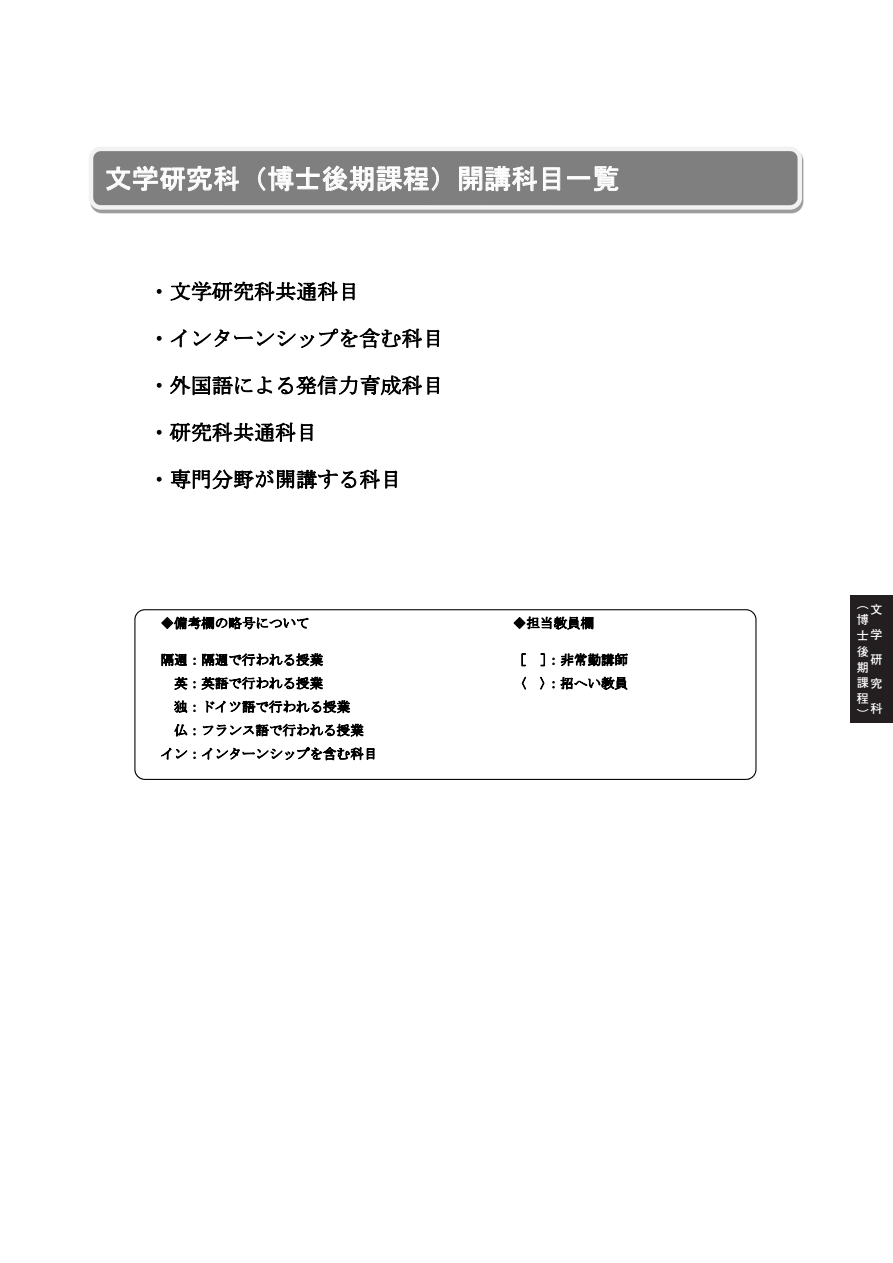
<style>
.page{position:relative;width:893px;height:1263px;background:#fff}
.page>*{position:absolute;margin:0;border:0;box-sizing:border-box;transform-origin:0 0}
.t1{font:27px "MS Gothic";letter-spacing:.005em;color:#fff}
.t2{font:21px "MS Mincho";letter-spacing:.005em;color:#000}
.t3{font:13.5px "MS Mincho";letter-spacing:.005em;color:#000}
.t4{font:700 12px/15.8px "Futo Go B101 Pr 5";color:#fff}
</style>
<div class="page">
<div style="left:94px;top:155px;width:710px;height:58px;background:#9c9c9c"></div>
<svg style="left:89px;top:147px;width:713px;height:63px"></svg>
<div style="left:96px;top:155px;width:699px;height:47px;background:#7f7f7f"></div>
<svg style="left:134px;top:609px;width:622px;height:171px"></svg>
<div style="left:850px;top:595px;width:43px;height:128px;background:#231f20"></div>
<h1 class="t1" style="left:105px;top:165px;width:516px">文学研究科（博士後期課程）開講科目一覧</h1>
<h2 class="t2" style="left:149px;top:281px;width:212px">・文学研究科共通科目</h2>
<h2 class="t2" style="left:149px;top:328px;width:296px">・インターンシップを含む科目</h2>
<h2 class="t2" style="left:149px;top:375px;width:296px">・外国語による発信力育成科目</h2>
<h2 class="t2" style="left:149px;top:422px;width:170px">・研究科共通科目</h2>
<h2 class="t2" style="left:149px;top:469px;width:254px">・専門分野が開講する科目</h2>
<p class="t3" style="left:161px;top:616px;width:151px">◆備考欄の略号について</p>
<p class="t3" style="left:513px;top:616px;width:83px">◆担当教員欄</p>
<p class="t3" style="left:161px;top:653px;width:164px">隔週：隔週で行われる授業</p>
<p class="t3" style="left:513px;top:653px;width:117px">［ ］：非常勤講師</p>
<p class="t3" style="left:174px;top:676px;width:150px">英：英語で行われる授業</p>
<p class="t3" style="left:513px;top:676px;width:117px">〈 〉：招へい教員</p>
<p class="t3" style="left:174px;top:700px;width:178px">独：ドイツ語で行われる授業</p>
<p class="t3" style="left:174px;top:723px;width:191px">仏：フランス語で行われる授業</p>
<p class="t3" style="left:161px;top:747px;width:218px">イン：インターンシップを含む科目</p>
<p class="t4" style="left:870px;top:601px;width:13px">文</p>
<p class="t4" style="left:870px;top:650px;width:13px">研</p>
<p class="t4" style="left:870px;top:700px;width:13px">科</p>
<p class="t4" style="left:857px;top:595px;width:26px">（博士学後期課究程）</p>
</div>
